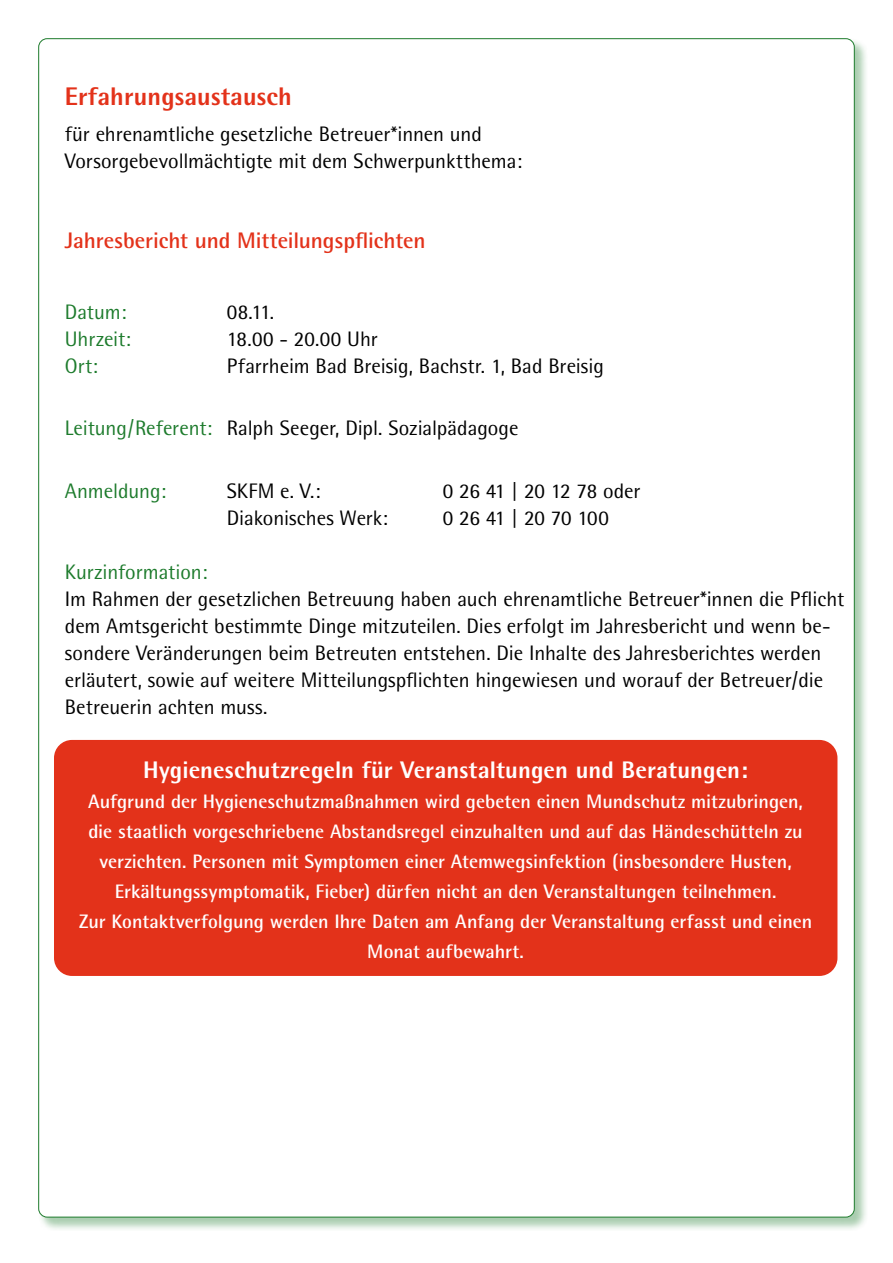
<style>
.page{position:relative;width:893px;height:1263px;background:#fff}
.page>*{position:absolute;margin:0;border:0;box-sizing:border-box;transform-origin:0 0}
.t1{font:800 25.5px "Rotis Semi Sans";letter-spacing:.005em;color:#e3321a}
.t2{font:800 24px "Rotis Semi Sans";letter-spacing:.005em;color:#fff}
.t3{font:700 22.5px "Rotis Semi Sans";letter-spacing:-.005em;color:#e3321a}
.t4{font:21px/27px "Rotis Semi Sans";color:#000}
.t5{font:21px "Rotis Semi Sans";letter-spacing:-.005em;color:#1d7b2c}
.t6{font:700 19.5px/30px "Rotis Semi Sans";color:#fff;text-align:center}
.s1{color:#1d7b2c}
</style>
<div class="page">
<div style="left:39px;top:39px;width:829px;height:1192px;background:#1d7b2c;opacity:.38"></div>
<div style="left:39px;top:39px;width:815px;height:1178px;background:#fff;border-radius:9px"></div>
<div style="left:54px;top:740px;width:783px;height:236px;background:#e3321a;border-radius:18px"></div>
<p class="t1" style="left:65px;top:80px;width:228px">Erfahrungsaustausch</p>
<p class="t4" style="left:65px;top:120px;width:459px">für ehrenamtliche gesetzliche Betreuer*innen und<br>Vorsorgebevollmächtigte mit dem Schwerpunktthema:</p>
<p class="t3" style="left:65px;top:226px;width:362px">Jahresbericht und Mitteilungspflichten</p>
<p class="t5" style="left:65px;top:299px;width:63px">Datum:</p>
<p class="t4" style="left:227px;top:298px;width:49px">08.11.</p>
<p class="t5" style="left:65px;top:326px;width:68px">Uhrzeit:</p>
<p class="t4" style="left:227px;top:325px;width:152px">18.00 - 20.00 Uhr</p>
<p class="t5" style="left:65px;top:353px;width:35px">Ort:</p>
<p class="t4" style="left:227px;top:352px;width:379px">Pfarrheim Bad Breisig, Bachstr. 1, Bad Breisig</p>
<p class="t4" style="left:65px;top:414px;width:455px"><span class="s1">Leitung/Referent:</span> Ralph Seeger, Dipl. Sozialpädagoge</p>
<p class="t5" style="left:65px;top:478px;width:103px">Anmeldung:</p>
<p class="t4" style="left:227px;top:477px;width:95px">SKFM e. V.:</p>
<p class="t4" style="left:443px;top:477px;width:199px">0 26 41 | 20 12 78 oder</p>
<p class="t4" style="left:227px;top:504px;width:163px">Diakonisches Werk:</p>
<p class="t4" style="left:443px;top:504px;width:168px">0 26 41 | 20 70 100</p>
<p class="t5" style="left:65px;top:559px;width:144px">Kurzinformation:</p>
<p class="t4" style="left:65px;top:585px;width:781px">Im Rahmen der gesetzlichen Betreuung haben auch ehrenamtliche Betreuer*innen die Pflicht dem Amtsgericht bestimmte Dinge mitzuteilen. Dies erfolgt im Jahresbericht und wenn be&shy;sondere Veränderungen beim Betreuten entstehen. Die Inhalte des Jahresberichtes werden erläutert, sowie auf weitere Mitteilungspflichten hingewiesen und worauf der Betreuer/die Betreuerin achten muss.</p>
<p class="t2" style="left:143px;top:755px;width:606px">Hygieneschutzregeln für Veranstaltungen und Beratungen:</p>
<p class="t6" style="left:79px;top:786px;width:735px">Aufgrund der Hygieneschutzmaßnahmen wird gebeten einen Mundschutz mitzubringen, die staatlich vorgeschriebene Abstandsregel einzuhalten und auf das Händeschütteln zu verzichten. Personen mit Symptomen einer Atemwegsinfektion (insbesondere Husten, Erkältungssymptomatik, Fieber) dürfen nicht an den Veranstaltungen teilnehmen.<br>Zur Kontaktverfolgung werden Ihre Daten am Anfang der Veranstaltung erfasst und einen Monat aufbewahrt.</p>
</div>
